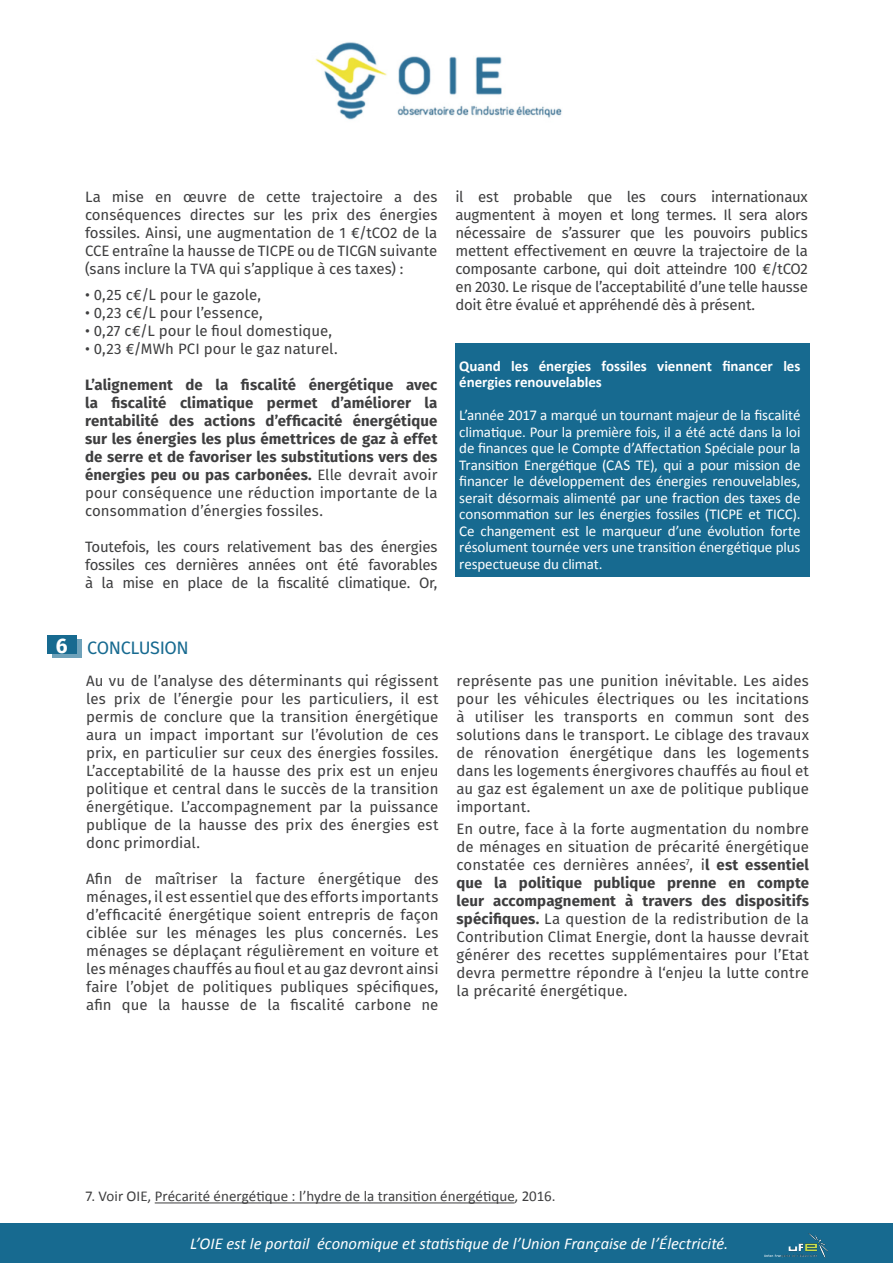
<style>
.page{position:relative;width:893px;height:1263px;background:#fff}
.page>*{position:absolute;margin:0;border:0;box-sizing:border-box;transform-origin:0 0}
.Fotolia_B{font:700 21px "Fira Sans";color:#fff}
.t1{font:18px "Fira Sans";letter-spacing:-.025em;color:#176a90}
.Fotolia_B-2{font:italic 16.5px "Calibri";color:#fff}
.Fotolia_B-3{font:15px/18px "Fira Sans";color:#3e3e3f;text-align:justify}
.Fotolia_B-4{font:15px/16.5px "Calibri";letter-spacing:-.01em;color:#fff;text-align:justify}
.Fotolia_B-5{font:700 15px/18px "Fira Sans";letter-spacing:.005em;color:#3e3e3f;text-align:justify}
.Fotolia_B-6{font:15px "Calibri";color:#3e3e3f}
.Fotolia_B-7{font:700 15px/16.5px "Calibri";letter-spacing:-.005em;color:#fff}
.s1{font-weight:400}
.s2{font-weight:700}
</style>
<div class="page">
<div style="left:0;top:1223px;width:893px;height:40px;background:#176a90"></div>
<img style="left:764px;top:1233px;width:63px;height:25px">
<div style="left:52px;top:639px;width:30px;height:18px;background:#6fa2ba"></div>
<div style="left:47px;top:636px;width:30px;height:18px;background:#176a90"></div>
<img style="left:315px;top:42px;width:247px;height:78px">
<div style="left:455px;top:343px;width:354px;height:233px;background:#176a90"></div>
<hr style="left:155px;top:1202px;width:360px;height:1px;background:#3e3e3f">
<p class="Fotolia_B-3" style="left:85px;top:187px;width:354px">La mise en œuvre de cette trajectoire a des conséquences directes sur les prix des énergies fossiles. Ainsi, une augmentation de 1 €/tCO2 de la CCE entraîne la hausse de TICPE ou de TICGN suivante (sans inclure la TVA qui s’applique à ces taxes) :</p>
<p class="Fotolia_B-3" style="left:85px;top:286px;width:178px">• 0,25 c€/L pour le gazole,</p>
<p class="Fotolia_B-3" style="left:85px;top:304px;width:179px">• 0,23 c€/L pour l’essence,</p>
<p class="Fotolia_B-3" style="left:85px;top:322px;width:249px">• 0,27 c€/L pour le fioul domestique,</p>
<p class="Fotolia_B-3" style="left:85px;top:340px;width:254px">• 0,23 €/MWh PCI pour le gaz naturel.</p>
<p class="Fotolia_B-5" style="left:85px;top:375px;width:354px">L’alignement de la fiscalité énergétique avec la fiscalité climatique permet d’améliorer la rentabilité des actions d’efficacité énergétique sur les énergies les plus émettrices de gaz à effet de serre et de favoriser les substitutions vers des énergies peu ou pas carbonées. <span class="s1">Elle devrait avoir pour conséquence une réduction importante de la consommation d’énergies fossiles.</span></p>
<p class="Fotolia_B-3" style="left:85px;top:538px;width:354px">Toutefois, les cours relativement bas des énergies fossiles ces dernières années ont été favorables à la mise en place de la fiscalité climatique. Or,</p>
<p class="Fotolia_B-3" style="left:455px;top:187px;width:354px">il est probable que les cours internationaux augmentent à moyen et long termes. Il sera alors nécessaire de s’assurer que les pouvoirs publics mettent effectivement en œuvre la trajectoire de la composante carbone, qui doit atteindre 100 €/tCO2 en 2030. Le risque de l’acceptabilité d’une telle hausse doit être évalué et appréhendé dès à présent.</p>
<p class="Fotolia_B-7" style="left:459px;top:357px;width:343px">Quand les énergies fossiles viennent financer les énergies renouvelables</p>
<p class="Fotolia_B-4" style="left:459px;top:407px;width:343px">L’année 2017 a marqué un tournant majeur de la fiscalité climatique. Pour la première fois, il a été acté dans la loi de finances que le Compte d’Affectation Spéciale pour la Transition Energétique (CAS TE), qui a pour mission de financer le développement des énergies renouvelables, serait désormais alimenté par une fraction des taxes de consommation sur les énergies fossiles (TICPE et TICC).<br>Ce changement est le marqueur d’une évolution forte résolument tournée vers une transition énergétique plus respectueuse du climat.</p>
<p class="Fotolia_B" style="left:56px;top:628px;width:13px">6</p>
<p class="t1" style="left:87px;top:634px;width:103px">CONCLUSION</p>
<p class="Fotolia_B-3" style="left:86px;top:671px;width:354px">Au vu de l’analyse des déterminants qui régissent les prix de l’énergie pour les particuliers, il est permis de conclure que la transition énergétique aura un impact important sur l’évolution de ces prix, en particulier sur ceux des énergies fossiles.<br>L’acceptabilité de la hausse des prix est un enjeu politique et central dans le succès de la transition énergétique. L’accompagnement par la puissance publique de la hausse des prix des énergies est donc primordial.</p>
<p class="Fotolia_B-3" style="left:86px;top:869px;width:354px">Afin de maîtriser la facture énergétique des ménages, il est essentiel que des efforts importants d’efficacité énergétique soient entrepris de façon ciblée sur les ménages les plus concernés. Les ménages se déplaçant régulièrement en voiture et les ménages chauffés au fioul et au gaz devront ainsi faire l’objet de politiques publiques spécifiques, afin que la hausse de la fiscalité carbone ne</p>
<p class="Fotolia_B-3" style="left:457px;top:671px;width:354px">représente pas une punition inévitable. Les aides pour les véhicules électriques ou les incitations à utiliser les transports en commun sont des solutions dans le transport. Le ciblage des travaux de rénovation énergétique dans les logements dans les logements énergivores chauffés au fioul et au gaz est également un axe de politique publique important.</p>
<p class="Fotolia_B-3" style="left:457px;top:819px;width:354px">En outre, face à la forte augmentation du nombre de ménages en situation de précarité énergétique constatée ces dernières années<sup>7</sup>, i<span class="s2">l est essentiel que la politique publique prenne en compte leur accompagnement à travers des dispositifs spécifiques.</span> La question de la redistribution de la Contribution Climat Energie, dont la hausse devrait générer des recettes supplémentaires pour l’Etat devra permettre répondre à l‘enjeu la lutte contre la précarité énergétique.</p>
<p class="Fotolia_B-6" style="left:85px;top:1187px;width:472px">7. Voir OIE, Précarité énergétique : l’hydre de la transition énergétique, 2016.</p>
<p class="Fotolia_B-2" style="left:190px;top:1232px;width:540px">L’OIE est le portail économique et statistique de l’Union Française de l’Électricité.</p>
</div>
